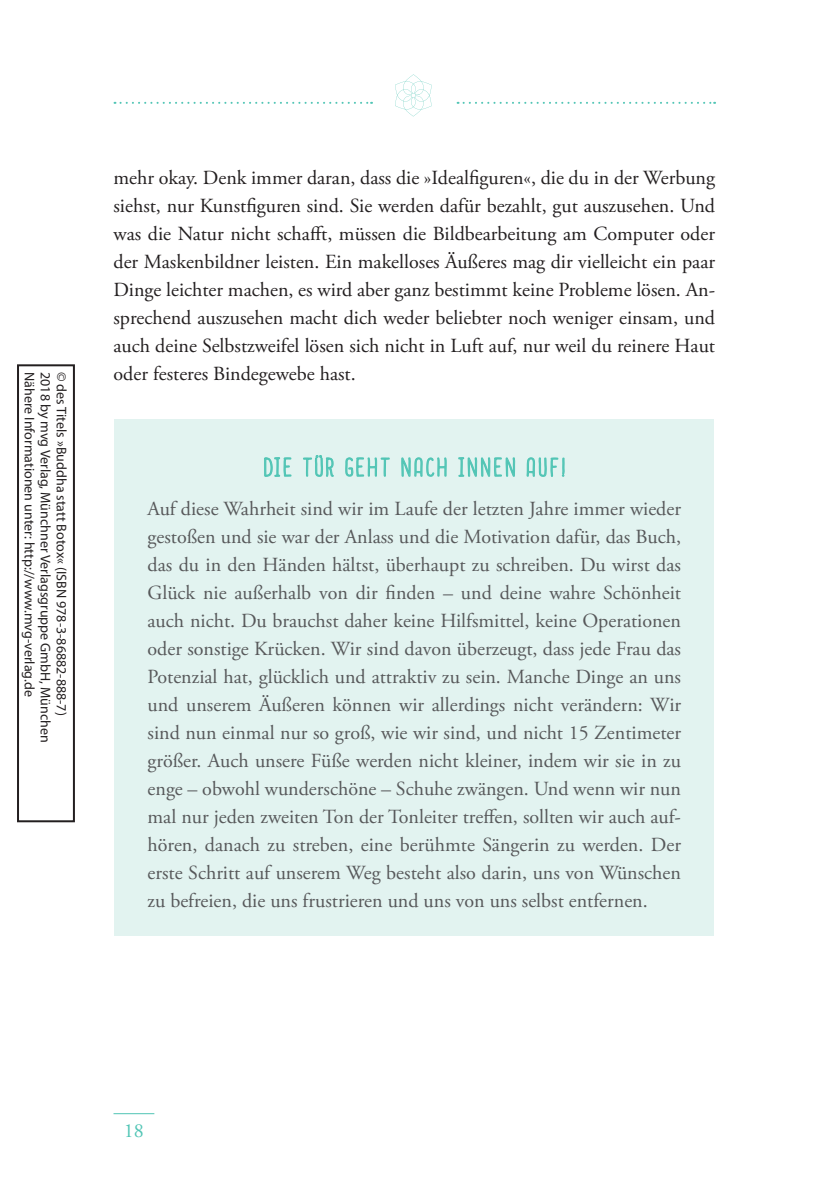
<style>
.page{position:relative;width:840px;height:1191px;background:#fff}
.page>*{position:absolute;margin:0;border:0;box-sizing:border-box;transform-origin:0 0}
.t1{font:24px "Always Together";letter-spacing:.135em;color:#51c5b5}
.t2{font:20px/28px "Adobe Garamond Pro";color:#57585a;text-align:justify}
.t3{font:20px/28px "Adobe Garamond Pro";color:#231f20;text-align:justify}
.t4{font:20px "Adobe Garamond Pro";color:#51c5b5}
.t5{font:14px "Myriad Pro";color:#231f20}
</style>
<div class="page">
<svg style="left:395px;top:74px;width:36px;height:42px"></svg>
<svg style="left:114px;top:102px;width:258px;height:2px"></svg>
<svg style="left:457px;top:102px;width:257px;height:2px"></svg>
<hr style="left:113px;top:1113px;width:41px;height:1px;background:#51c5b5">
<div style="left:114px;top:419px;width:599px;height:70px;background:#e2f3f0"></div>
<div style="left:114px;top:487px;width:599px;height:448px;background:#e2f3f0"></div>
<svg style="left:264px;top:457px;width:27px;height:20px"></svg>
<svg style="left:303px;top:455px;width:30px;height:22px"></svg>
<svg style="left:345px;top:457px;width:44px;height:20px"></svg>
<svg style="left:401px;top:457px;width:45px;height:20px"></svg>
<svg style="left:458px;top:457px;width:57px;height:20px"></svg>
<svg style="left:526px;top:457px;width:38px;height:20px"></svg>
<div style="left:17px;top:364px;width:58px;height:458px;border:2px solid #231f20"></div>
<p class="t5" style="left:38px;top:372px;width:326px;rotate:90deg">Nähere Informationen unter: http://www.mvg-verlag.de</p>
<p class="t5" style="left:54px;top:372px;width:372px;rotate:90deg">2018 by mvg Verlag, Münchner Verlagsgruppe GmbH, München</p>
<p class="t5" style="left:70px;top:372px;width:345px;rotate:90deg">© des Titels »Buddha statt Botox« (ISBN 978-3-86882-888-7)</p>
<p class="t3" style="left:113px;top:164px;width:602px">mehr okay. Denk immer daran, dass die »Idealfiguren«, die du in der Werbung siehst, nur Kunstfiguren sind. Sie werden dafür bezahlt, gut auszusehen. Und was die Natur nicht schafft, müssen die Bildbearbeitung am Computer oder der Maskenbildner leisten. Ein makelloses Äußeres mag dir vielleicht ein paar Dinge leichter machen, es wird aber ganz bestimmt keine Probleme lösen. An&shy;sprechend auszusehen macht dich weder beliebter noch weniger einsam, und auch deine Selbstzweifel lösen sich nicht in Luft auf, nur weil du reinere Haut oder festeres Bindegewebe hast.</p>
<p class="t1" style="left:264px;top:448px;width:302px">DIE TÜR GEHT NACH INNEN AUF!</p>
<p class="t2" style="left:147px;top:495px;width:534px">Auf diese Wahrheit sind wir im Laufe der letzten Jahre immer wieder gestoßen und sie war der Anlass und die Motivation dafür, das Buch, das du in den Händen hältst, überhaupt zu schreiben. Du wirst das Glück nie außerhalb von dir finden – und deine wahre Schönheit auch nicht. Du brauchst daher keine Hilfsmittel, keine Operationen oder sonstige Krücken. Wir sind davon überzeugt, dass jede Frau das Potenzial hat, glücklich und attraktiv zu sein. Manche Dinge an uns und unserem Äußeren können wir allerdings nicht verändern: Wir sind nun einmal nur so groß, wie wir sind, und nicht 15 Zentimeter größer. Auch unsere Füße werden nicht kleiner, indem wir sie in zu enge – obwohl wunderschöne – Schuhe zwängen. Und wenn wir nun mal nur jeden zweiten Ton der Tonleiter treffen, sollten wir auch auf&shy;hören, danach zu streben, eine berühmte Sängerin zu werden. Der erste Schritt auf unserem Weg besteht also darin, uns von Wünschen zu befreien, die uns frustrieren und uns von uns selbst entfernen.</p>
<p class="t4" style="left:124px;top:1118px;width:21px">18</p>
</div>
